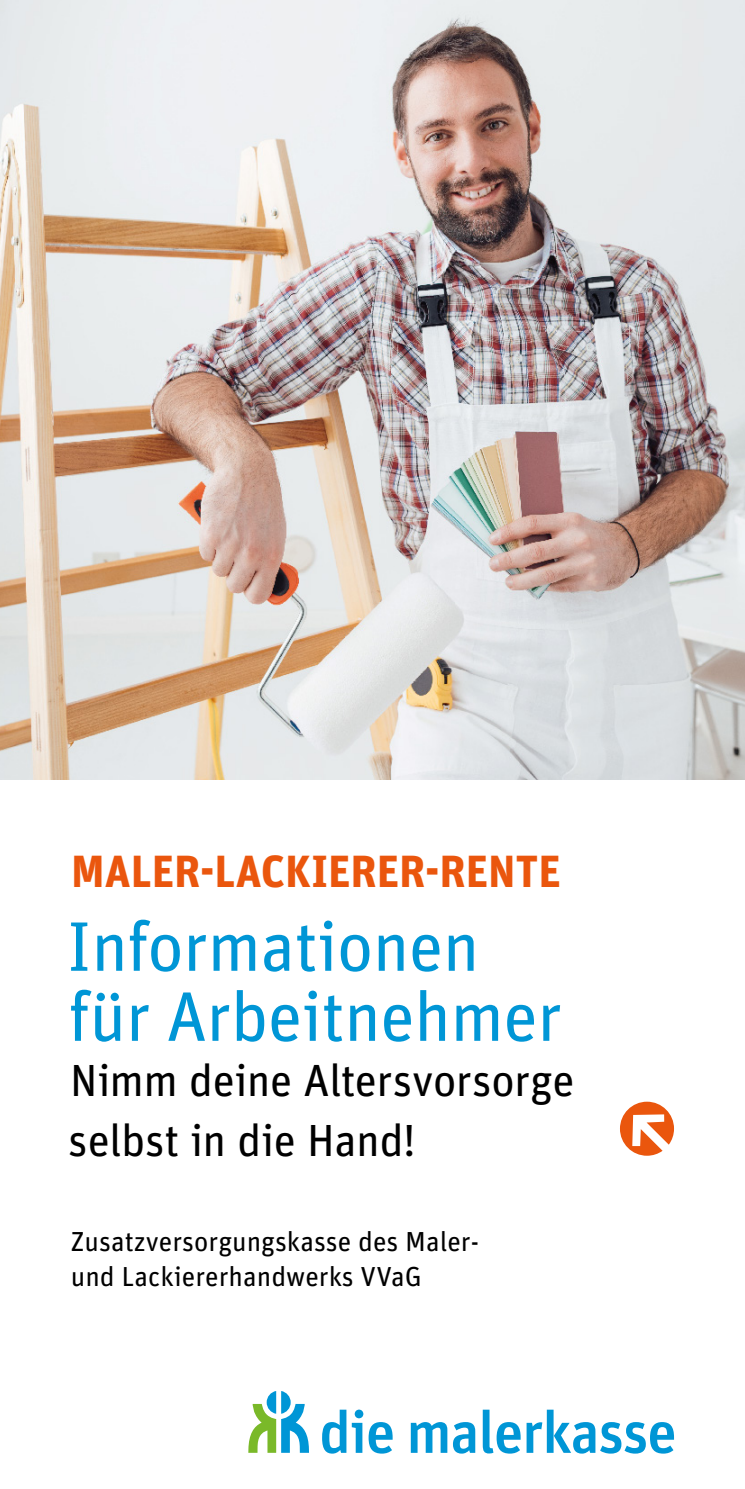
<style>
.page{position:relative;width:745px;height:1489px;background:#fff}
.page>*{position:absolute;margin:0;border:0;box-sizing:border-box;transform-origin:0 0}
.t1{font:70px/70px "Unit Pro";letter-spacing:-.01em;color:#0096d6}
.t2{font:45px/60px "Unit Pro";letter-spacing:-.01em;color:#000}
.t3{font:700 45px "Unit Pro";color:#ea560d}
.t4{font:27.5px/35px "Unit Pro";color:#000}
</style>
<div class="page">
<img style="left:0;top:0;width:744px;height:780px">
<svg style="left:620px;top:1101px;width:53px;height:54px"></svg>
<svg style="left:248px;top:1391px;width:61px;height:61px"></svg>
<svg style="left:322px;top:1409px;width:351px;height:44px"></svg>
<h2 class="t3" style="left:71px;top:837px;width:491px">MALER-LACKIERER-RENTE</h2>
<h1 class="t1" style="left:66px;top:908px;width:497px">Informationen für Arbeitnehmer</h1>
<h2 class="t2" style="left:68px;top:1047px;width:507px">Nimm deine Altersvorsorge selbst in die Hand!</h2>
<p class="t4" style="left:71px;top:1222px;width:409px">Zusatzversorgungskasse des Maler&shy;und Lackiererhandwerks VVaG</p>
</div>
